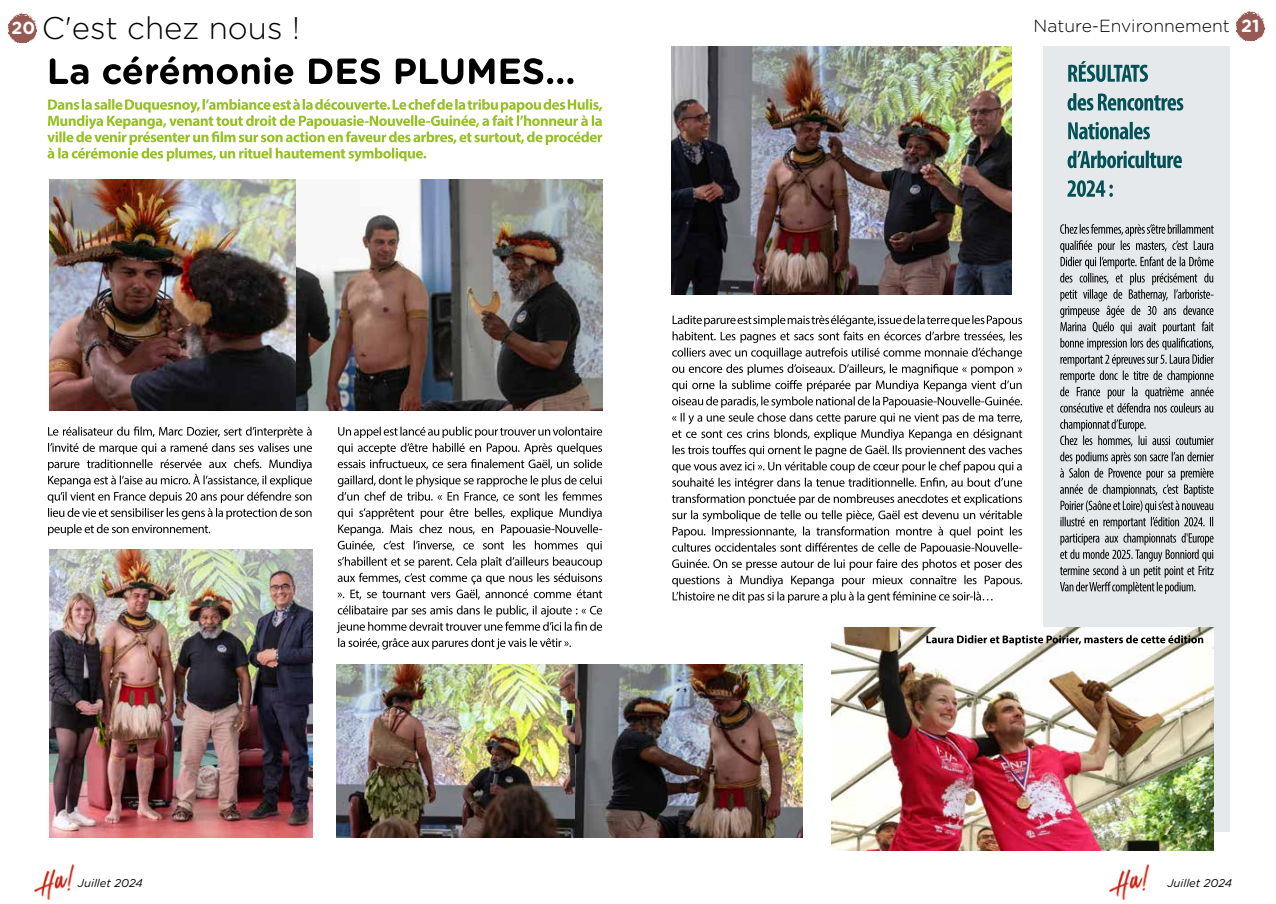
<style>
.page{position:relative;width:1276px;height:904px;background:#fff}
.page>*{position:absolute;margin:0;border:0;box-sizing:border-box;transform-origin:0 0}
.t1{font:300 31.25px "Gotham Rounded";color:#000}
.t2{font:300 17.5px "Gotham Rounded";color:#000}
.t3{font:italic 11.25px "Gotham Rounded";color:#000}
.s1{font-weight:700;color:#fff}
</style>
<div class="page">
<div style="left:1044px;top:46px;width:186px;height:785px;background:#e6e9eb"></div>
<img style="left:34px;top:864px;width:41px;height:35px">
<img style="left:1109px;top:864px;width:41px;height:35px">
<svg style="left:50px;top:56px;width:523px;height:28px"></svg>
<svg style="left:337px;top:605px;width:265px;height:44px"></svg>
<svg style="left:337px;top:508px;width:265px;height:91px"></svg>
<svg style="left:338px;top:475px;width:264px;height:27px"></svg>
<svg style="left:338px;top:426px;width:264px;height:43px"></svg>
<svg style="left:48px;top:426px;width:264px;height:109px"></svg>
<img style="left:50px;top:180px;width:246px;height:230px">
<img style="left:831px;top:627px;width:383px;height:223px">
<img style="left:50px;top:549px;width:262px;height:288px">
<img style="left:574px;top:664px;width:229px;height:173px">
<img style="left:671px;top:47px;width:341px;height:248px">
<img style="left:296px;top:180px;width:306px;height:230px">
<svg style="left:47px;top:99px;width:555px;height:63px"></svg>
<svg style="left:1060px;top:419px;width:153px;height:175px"></svg>
<svg style="left:1060px;top:224px;width:153px;height:188px"></svg>
<svg style="left:1067px;top:180px;width:46px;height:17px"></svg>
<svg style="left:1067px;top:151px;width:115px;height:17px"></svg>
<svg style="left:1068px;top:122px;width:82px;height:17px"></svg>
<svg style="left:1067px;top:93px;width:116px;height:18px"></svg>
<svg style="left:1068px;top:61px;width:80px;height:21px"></svg>
<svg style="left:672px;top:315px;width:350px;height:288px"></svg>
<img style="left:337px;top:664px;width:237px;height:173px">
<img style="left:9px;top:13px;width:29px;height:29px">
<img style="left:1236px;top:11px;width:29px;height:29px">
<svg style="left:926px;top:635px;width:277px;height:10px"></svg>
<h1 class="t1" style="left:11px;top:7px;width:290px"><sup>20</sup> C'est chez nous !</h1>
<h2 class="t2" style="left:1033px;top:14px;width:227px">Nature-Environnement <span class="s1">21</span></h2>
<p class="t3" style="left:78px;top:875px;width:66px">Juillet 2024</p>
<p class="t3" style="left:1167px;top:875px;width:66px">Juillet 2024</p>
</div>
